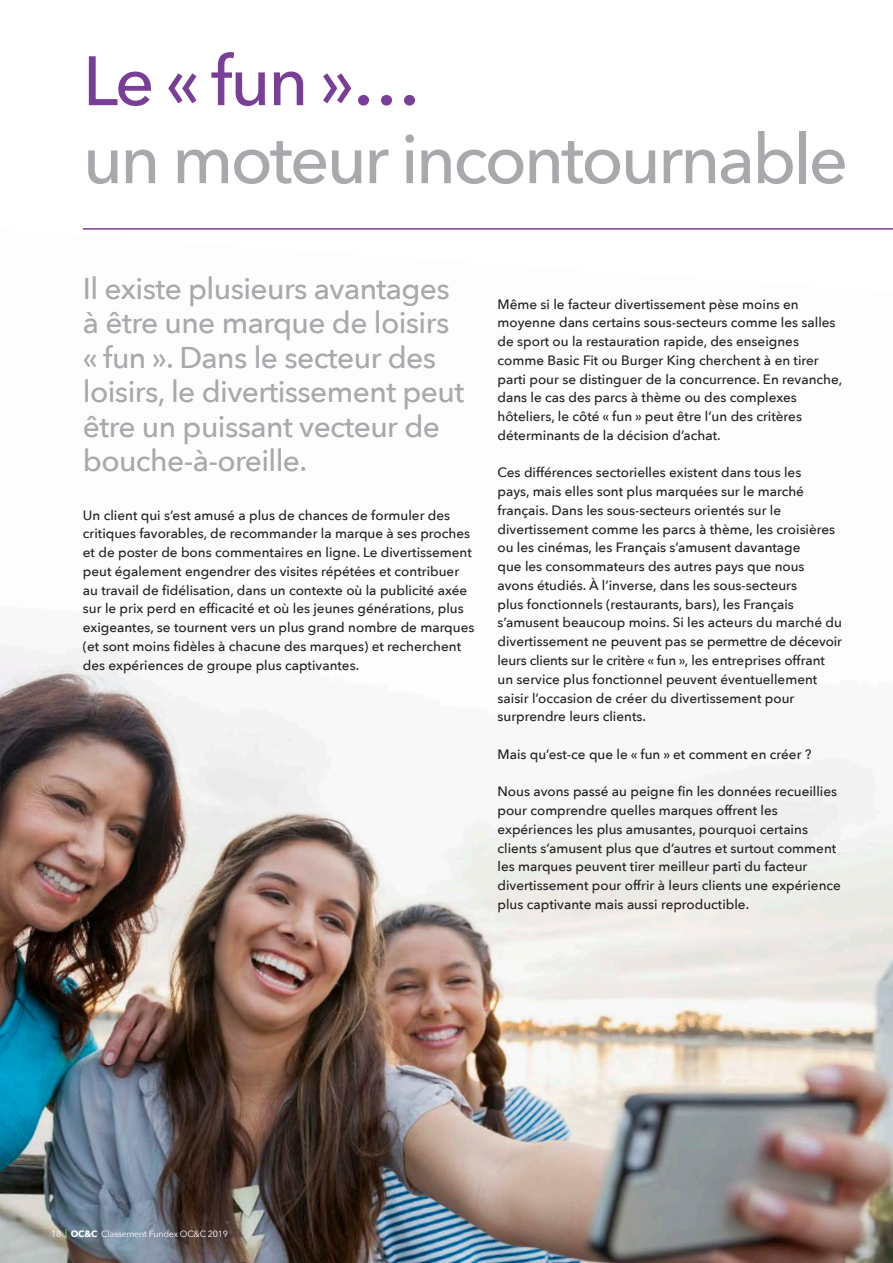
<style>
.page{position:relative;width:893px;height:1263px;background:#fff}
.page>*{position:absolute;margin:0;border:0;box-sizing:border-box;transform-origin:0 0}
.A_Head{font:500 69px "Avenir Next";letter-spacing:-.04em;color:#a8a9ad}
.A_Head-2{font:500 69px "Avenir Next";color:#793e97}
.Sub_heading{font:500 30px/34.5px "Avenir Next";letter-spacing:-.02em;color:#a8a9ad}
.Body_copy{font:500 13.5px/18.8px "Avenir Next";color:#231f20}
.t1{font:9px "Avenir Next";letter-spacing:-.025em;color:#fff}
.s1{font-weight:700}
</style>
<div class="page">
<img style="left:0;top:645px;width:893px;height:618px">
<hr style="left:83px;top:228px;width:810px;height:2px;background:#793e97">
<p class="A_Head-2" style="left:83px;top:22px;width:340px">Le « fun »…</p>
<p class="A_Head" style="left:83px;top:100px;width:767px">un moteur incontournable</p>
<p class="Sub_heading" style="left:83px;top:270px;width:383px">Il existe plusieurs avantages à être une marque de loisirs « fun ». Dans le secteur des loisirs, le divertissement peut être un puissant vecteur de bouche-à-oreille.</p>
<p class="Body_copy" style="left:83px;top:505px;width:393px">Un client qui s’est amusé a plus de chances de formuler des critiques favorables, de recommander la marque à ses proches et de poster de bons commentaires en ligne. Le divertissement peut également engendrer des visites répétées et contribuer au travail de fidélisation, dans un contexte où la publicité axée sur le prix perd en efficacité et où les jeunes générations, plus exigeantes, se tournent vers un plus grand nombre de marques (et sont moins fidèles à chacune des marques) et recherchent des expériences de groupe plus captivantes.</p>
<p class="Body_copy" style="left:497px;top:294px;width:346px">Même si le facteur divertissement pèse moins en moyenne dans certains sous-secteurs comme les salles de sport ou la restauration rapide, des enseignes comme Basic Fit ou Burger King cherchent à en tirer parti pour se distinguer de la concurrence. En revanche, dans le cas des parcs à thème ou des complexes hôteliers, le côté « fun » peut être l’un des critères déterminants de la décision d’achat.</p>
<p class="Body_copy" style="left:497px;top:463px;width:346px">Ces différences sectorielles existent dans tous les<br>pays, mais elles sont plus marquées sur le marché français. Dans les sous-secteurs orientés sur le divertissement comme les parcs à thème, les croisières ou les cinémas, les Français s’amusent davantage<br>que les consommateurs des autres pays que nous avons étudiés. À l’inverse, dans les sous-secteurs<br>plus fonctionnels (restaurants, bars), les Français s’amusent beaucoup moins. Si les acteurs du marché du divertissement ne peuvent pas se permettre de décevoir leurs clients sur le critère « fun », les entreprises offrant un service plus fonctionnel peuvent éventuellement saisir l’occasion de créer du divertissement pour surprendre leurs clients.</p>
<p class="Body_copy" style="left:497px;top:744px;width:316px">Mais qu’est-ce que le « fun » et comment en créer ?</p>
<p class="Body_copy" style="left:497px;top:782px;width:345px">Nous avons passé au peigne fin les données recueillies pour comprendre quelles marques offrent les expériences les plus amusantes, pourquoi certains clients s’amusent plus que d’autres et surtout comment les marques peuvent tirer meilleur parti du facteur divertissement pour offrir à leurs clients une expérience plus captivante mais aussi reproductible.</p>
<p class="t1" style="left:51px;top:1227px;width:179px">18 <sup>|</sup> <span class="s1">OC&amp;C</span> Classement Fundex OC&amp;C 2019</p>
</div>
